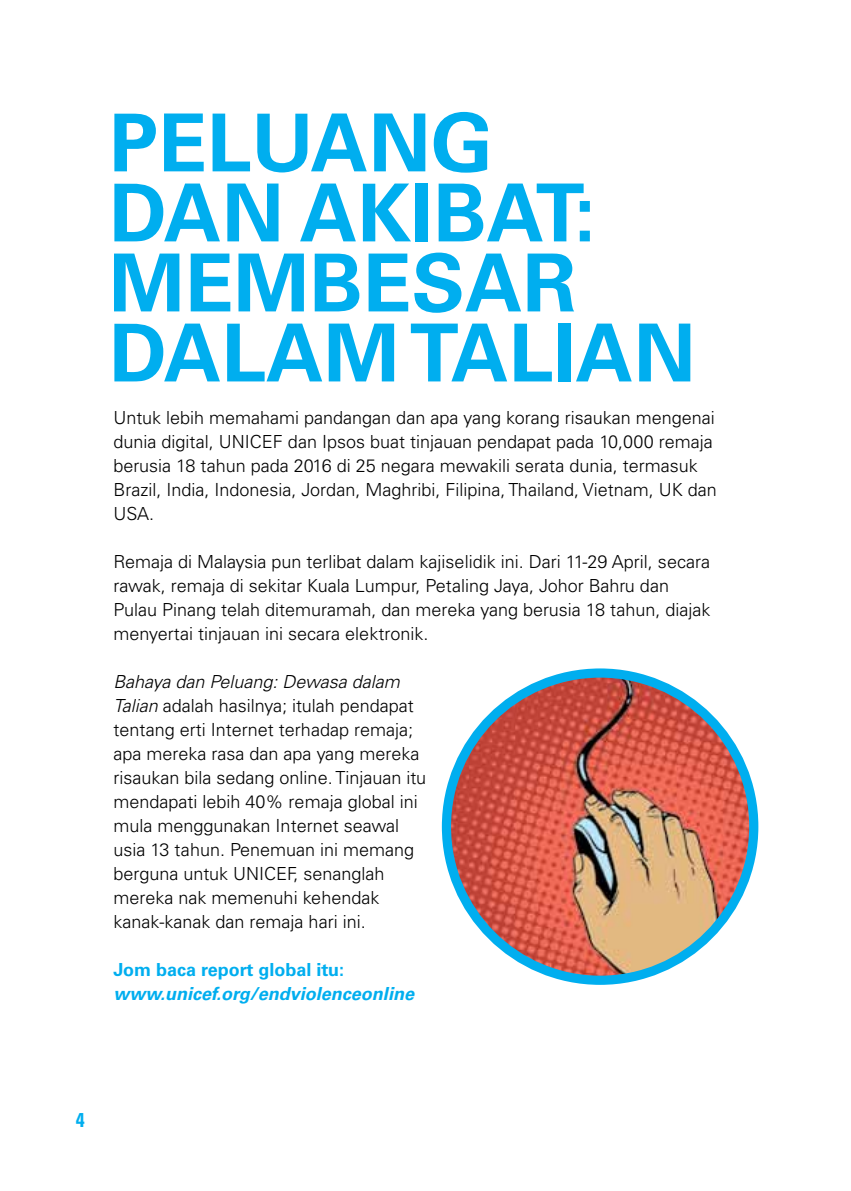
<style>
.page{position:relative;width:851px;height:1191px;background:#fff}
.page>*{position:absolute;margin:0;border:0;box-sizing:border-box;transform-origin:0 0}
.t1{font:700 80px/70px "Univers LT Std";color:#00aeef}
.t2{font:700 condensed 20px "Univers LT Std";color:#00aeef}
.t3{font:300 18px/24px "Univers LT Std";color:#000}
.t4{font:italic 700 18px "Univers LT Std";color:#00aeef}
.t5{font:700 18px "Univers LT Std";color:#00aeef}
.s1{font-style:italic}
</style>
<div class="page">
<img style="left:446px;top:673px;width:307px;height:307px;border-radius:154px">
<div style="left:442px;top:668px;width:316px;height:316px;border:9px solid #00aeef;border-radius:50%"></div>
<h1 class="t1" style="left:109px;top:109px;width:576px">PELUANG<br>DAN AKIBAT:<br>MEMBESAR<br>DALAM TALIAN</h1>
<p class="t3" style="left:113px;top:406px;width:604px">Untuk lebih memahami pandangan dan apa yang korang risaukan mengenai dunia digital, UNICEF dan Ipsos buat tinjauan pendapat pada 10,000 remaja berusia 18 tahun pada 2016 di 25 negara mewakili serata dunia, termasuk Brazil, India, Indonesia, Jordan, Maghribi, Filipina, Thailand, Vietnam, UK dan USA.</p>
<p class="t3" style="left:113px;top:550px;width:598px">Remaja di Malaysia pun terlibat dalam kajiselidik ini. Dari 11-29 April, secara rawak, remaja di sekitar Kuala Lumpur, Petaling Jaya, Johor Bahru dan Pulau Pinang telah ditemuramah, dan mereka yang berusia 18 tahun, diajak menyertai tinjauan ini secara elektronik.</p>
<p class="t3" style="left:113px;top:670px;width:314px"><span class="s1">Bahaya dan Peluang: Dewasa dalam Talian</span> adalah hasilnya; itulah pendapat tentang erti Internet terhadap remaja; apa mereka rasa dan apa yang mereka risaukan bila sedang online. Tinjauan itu mendapati lebih 40% remaja global ini mula menggunakan Internet seawal usia 13 tahun. Penemuan ini memang berguna untuk UNICEF, senanglah mereka nak memenuhi kehendak kanak-kanak dan remaja hari ini.</p>
<p class="t5" style="left:113px;top:959px;width:232px">Jom baca report global itu:</p>
<p class="t4" style="left:113px;top:983px;width:302px">www.unicef.org/endviolenceonline</p>
<p class="t2" style="left:76px;top:1107px;width:10px">4</p>
</div>
